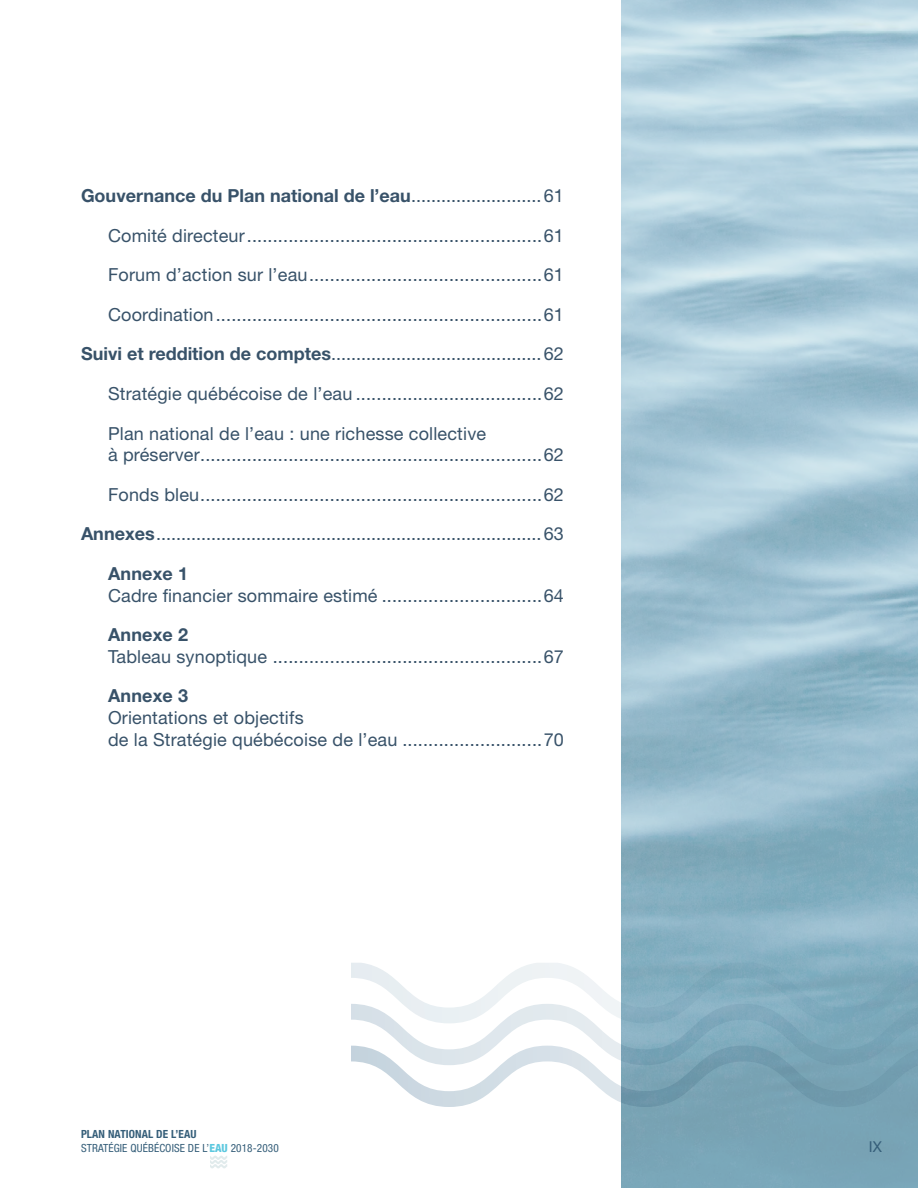
<style>
.page{position:relative;width:918px;height:1188px;background:#fff}
.page>*{position:absolute;margin:0;border:0;box-sizing:border-box;transform-origin:0 0}
.t1{font:18px/21.6px "Helvetica Neue LT Std";letter-spacing:.01em;color:#385269}
.t2{font:700 18px "Helvetica Neue LT Std";color:#385269}
.t3{font:15px "Helvetica Neue LT Std";color:#355e79}
.t4{font:condensed 11.25px/13.5px "Helvetica Neue LT Std";letter-spacing:.01em;color:#355e79}
.s1{font-weight:400}
.s2{font-weight:700}
.s3{font-weight:800;color:#5cc8df}
</style>
<div class="page">
<svg style="left:351px;top:963px;width:567px;height:144px"></svg>
<svg style="left:210px;top:1156px;width:17px;height:12px"></svg>
<p class="t2" style="left:81px;top:184px;width:484px">Gouvernance du Plan national de l’eau<span class="s1">.......................... 61</span></p>
<p class="t1" style="left:108px;top:224px;width:457px">Comité directeur.........................................................61</p>
<p class="t1" style="left:108px;top:264px;width:457px">Forum d’action sur l’eau.............................................61</p>
<p class="t1" style="left:108px;top:303px;width:457px">Coordination...............................................................61</p>
<p class="t1" style="left:81px;top:343px;width:484px"><span class="s2">Suivi et reddition de comptes</span>.......................................... 62</p>
<p class="t1" style="left:108px;top:382px;width:457px">Stratégie québécoise de l’eau ....................................62</p>
<p class="t1" style="left:108px;top:422px;width:457px">Plan national de l’eau : une richesse collective<br>à préserver..................................................................62</p>
<p class="t1" style="left:108px;top:483px;width:457px">Fonds bleu..................................................................62</p>
<p class="t1" style="left:81px;top:523px;width:484px"><span class="s2">Annexes</span>............................................................................. 63</p>
<p class="t1" style="left:108px;top:562px;width:457px"><span class="s2">Annexe 1<br></span>Cadre financier sommaire estimé ...............................64</p>
<p class="t1" style="left:108px;top:624px;width:457px"><span class="s2">Annexe 2<br></span>Tableau synoptique ....................................................67</p>
<p class="t1" style="left:108px;top:685px;width:457px"><span class="s2">Annexe 3<br></span>Orientations et objectifs<br>de la Stratégie québécoise de l’eau ...........................70</p>
<p class="t4" style="left:81px;top:1128px;width:199px"><span class="s2">PLAN NATIONAL DE L’EAU<br></span>STRATÉGIE QUÉBÉCOISE DE L’<span class="s3">EAU</span> 2018-2030</p>
<p class="t3" style="left:869px;top:1138px;width:15px">IX</p>
</div>
